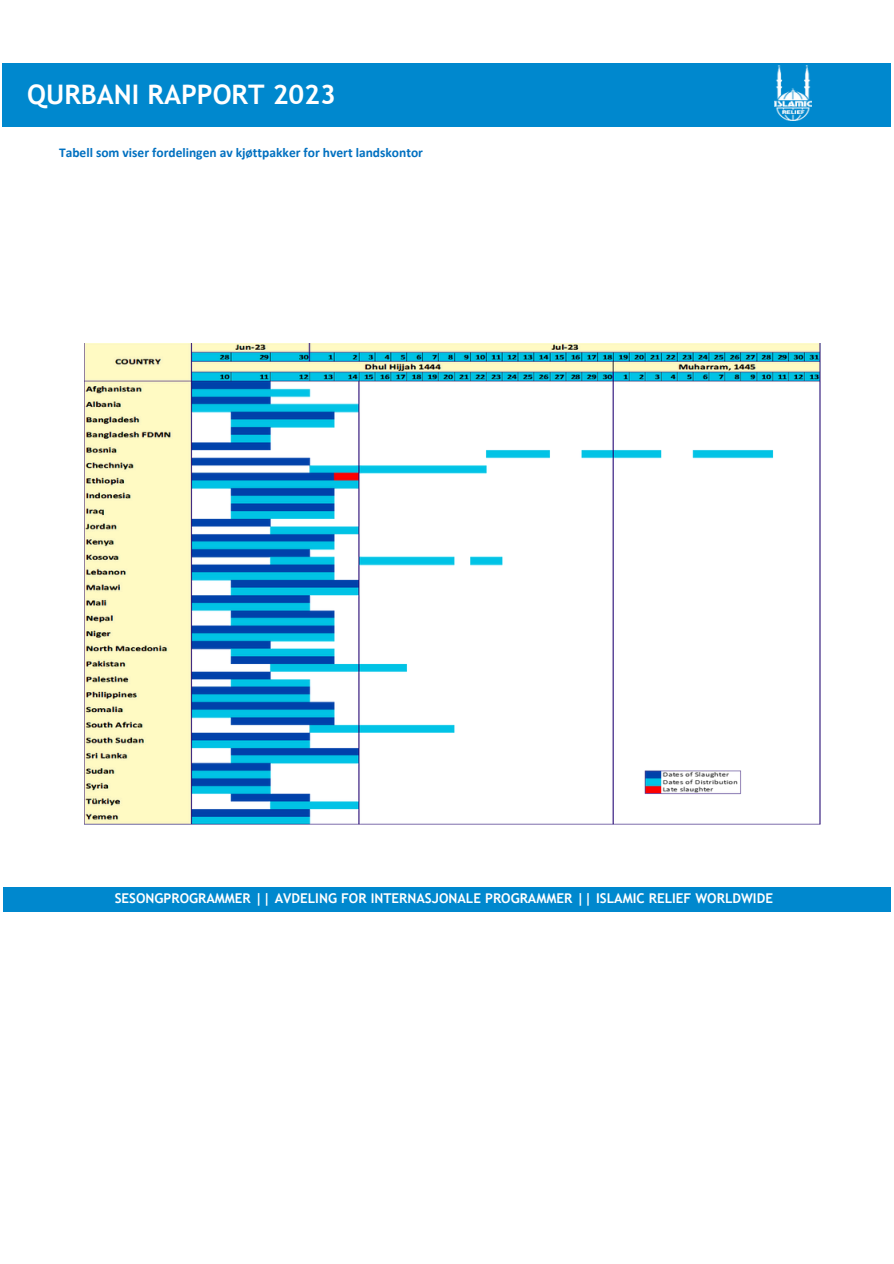
<style>
.page{position:relative;width:894px;height:1264px;background:#fff}
.page>*{position:absolute;margin:0;border:0;box-sizing:border-box;transform-origin:0 0}
.t1{font:700 27px "Trebuchet MS";color:#fff}
.t2{font:700 13.5px "Trebuchet MS";color:#fff}
.t3{font:700 13.5px "Calibri";color:#0070c0}
</style>
<div class="page">
<img style="left:84px;top:343px;width:736px;height:481px">
<div style="left:3px;top:63px;width:887px;height:64px;background:#0088ce"></div>
<img style="left:774px;top:65px;width:36px;height:56px">
<div style="left:3px;top:887px;width:887px;height:25px;background:#0088ce"></div>
<p class="t1" style="left:27px;top:78px;width:310px">QURBANI RAPPORT 2023</p>
<p class="t3" style="left:59px;top:146px;width:365px">Tabell som viser fordelingen av kjøttpakker for hvert landskontor</p>
<p class="t2" style="left:115px;top:890px;width:659px">SESONGPROGRAMMER || AVDELING FOR INTERNASJONALE PROGRAMMER || ISLAMIC RELIEF WORLDWIDE</p>
</div>
